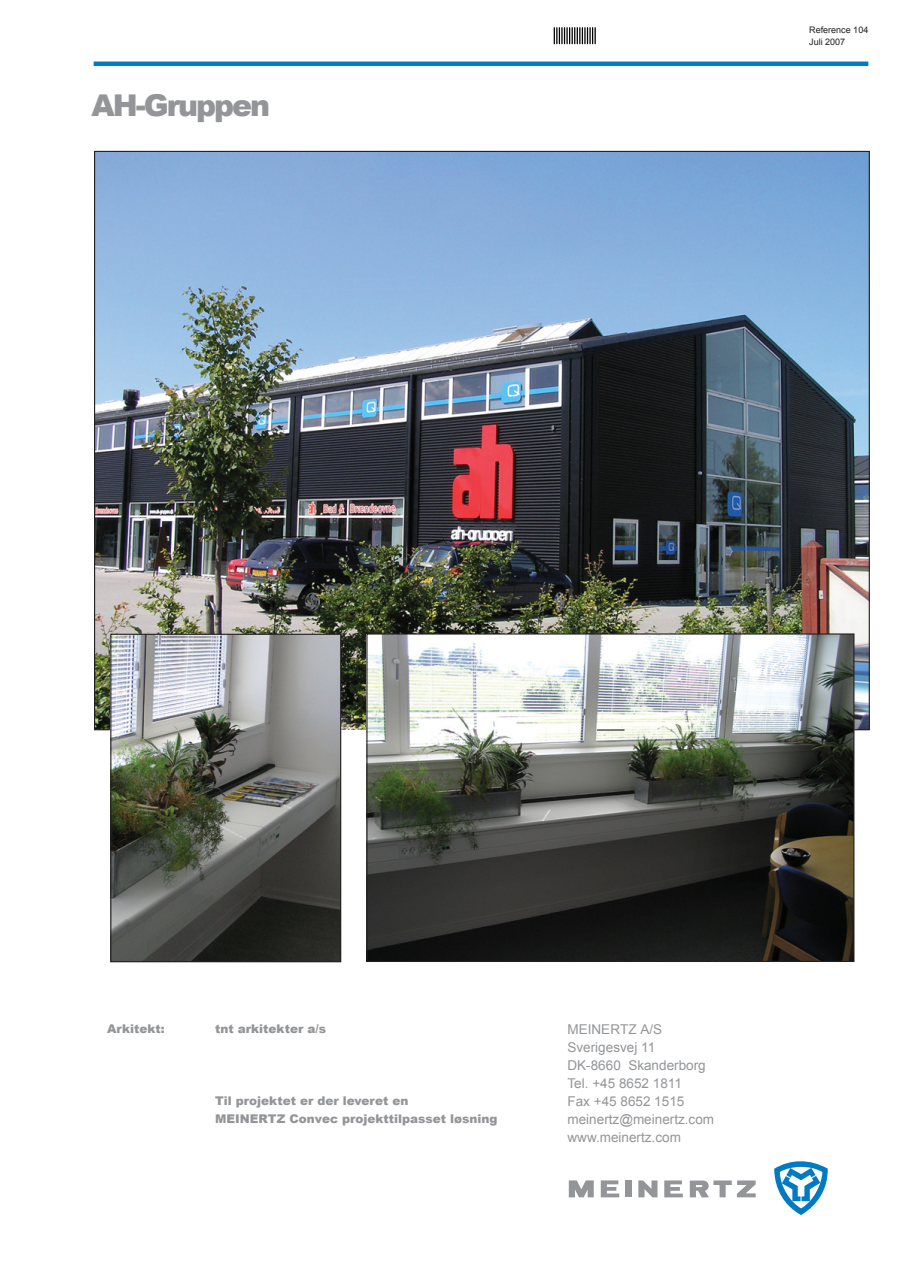
<style>
.page{position:relative;width:901px;height:1263px;background:#fff}
.page>*{position:absolute;margin:0;border:0;box-sizing:border-box;transform-origin:0 0}
.t1{font:900 30px "Arial";letter-spacing:-.065em;color:#939598}
.t2{font:13.5px/18px "Arial";color:#939598}
.t3{font:900 12px/18px "Arial";color:#939598}
.t4{font:9px/12px "Arial";color:#231f20}
</style>
<div class="page">
<hr style="left:94px;top:62px;width:773px;height:4px;background:#007ac2">
<svg style="left:568px;top:1180px;width:25px;height:17px"></svg>
<svg style="left:600px;top:1180px;width:19px;height:17px"></svg>
<div style="left:625px;top:1180px;width:6px;height:17px;background:#939598"></div>
<svg style="left:638px;top:1180px;width:19px;height:17px"></svg>
<svg style="left:664px;top:1180px;width:18px;height:17px"></svg>
<svg style="left:689px;top:1180px;width:66px;height:17px"></svg>
<svg style="left:774px;top:1161px;width:53px;height:54px"></svg>
<img style="left:368px;top:731px;width:484px;height:229px">
<img style="left:112px;top:731px;width:227px;height:229px">
<svg style="left:553px;top:28px;width:42px;height:16px"></svg>
<img style="left:94px;top:150px;width:775px;height:581px">
<div style="left:110px;top:634px;width:231px;height:328px;border:1px solid #231f20"></div>
<div style="left:366px;top:633px;width:488px;height:329px;border:1px solid #231f20"></div>
<hr style="left:596px;top:729px;width:28px;height:2px;background:#231f20">
<h1 class="t1" style="left:91px;top:84px;width:180px">AH-Gruppen</h1>
<p class="t4" style="left:808px;top:24px;width:61px">Reference 104<br>Juli 2007</p>
<p class="t3" style="left:107px;top:1020px;width:59px">Arkitekt:</p>
<p class="t3" style="left:215px;top:1020px;width:112px">tnt arkitekter a/s</p>
<p class="t3" style="left:215px;top:1092px;width:283px">Til projektet er der leveret en<br>MEINERTZ Convec projekttilpasset løsning</p>
<p class="t2" style="left:567px;top:1021px;width:148px">MEINERTZ A/S<br>Sverigesvej 11<br>DK-8660 Skanderborg<br>Tel. +45 8652 1811<br>Fax +45 8652 1515 meinertz@meinertz.com www.meinertz.com</p>
</div>
